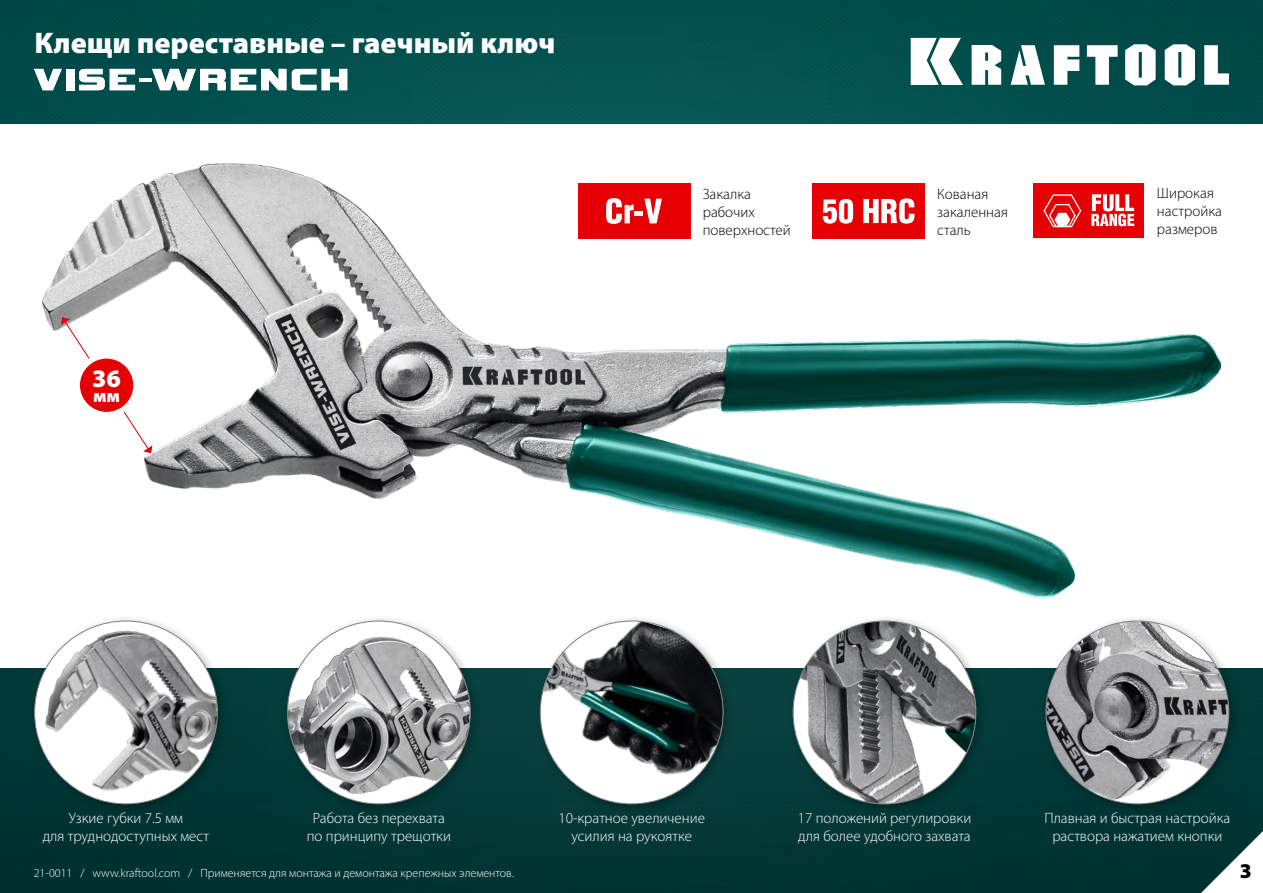
<style>
.page{position:relative;width:1263px;height:893px;background:#fff}
.page>*{position:absolute;margin:0;border:0;box-sizing:border-box;transform-origin:0 0}
.t1{font:900 29.85px "Myriad Pro";color:#fff}
.t2{font:900 25.2px "Myriad Pro";color:#fff}
.t3{font:900 21px "Myriad Pro";color:#000}
.t4{font:900 18px "Myriad Pro";color:#fff}
.t5{font:300 15px/18px "Myriad Pro";color:#fff;text-align:center}
.t6{font:300 15px/18px "Myriad Pro";color:#000}
.t7{font:300 12px "Myriad Pro";color:#fff}
</style>
<div class="page">
<img style="left:43px;top:163px;width:1177px;height:435px">
<svg style="left:61px;top:317px;width:91px;height:136px"></svg>
<div style="left:0;top:668px;width:1263px;height:225px;background:#013534"></div>
<img style="left:0;top:0;width:1263px;height:123px">
<svg style="left:1011px;top:45px;width:34px;height:40px"></svg>
<svg style="left:1054px;top:45px;width:25px;height:40px"></svg>
<svg style="left:1087px;top:45px;width:30px;height:40px"></svg>
<svg style="left:1204px;top:45px;width:25px;height:40px"></svg>
<svg style="left:972px;top:45px;width:29px;height:40px"></svg>
<svg style="left:1125px;top:44px;width:30px;height:41px"></svg>
<svg style="left:1165px;top:44px;width:30px;height:41px"></svg>
<svg style="left:911px;top:38px;width:52px;height:47px"></svg>
<svg style="left:1201px;top:831px;width:62px;height:62px"></svg>
<svg style="left:34px;top:69px;width:28px;height:21px"></svg>
<div style="left:66px;top:69px;width:8px;height:21px;background:#fff"></div>
<svg style="left:79px;top:69px;width:56px;height:21px"></svg>
<hr style="left:139px;top:78px;width:12px;height:4px;background:#fff">
<svg style="left:152px;top:69px;width:134px;height:21px"></svg>
<svg style="left:292px;top:69px;width:24px;height:21px"></svg>
<svg style="left:322px;top:69px;width:25px;height:21px"></svg>
<div style="left:1033px;top:183px;width:111px;height:55px;background:#e60003"></div>
<svg style="left:1043px;top:194px;width:39px;height:34px"></svg>
<svg style="left:1091px;top:194px;width:43px;height:32px"></svg>
<div style="left:578px;top:183px;width:112px;height:56px;background:#e60003"></div>
<svg style="left:606px;top:198px;width:28px;height:26px"></svg>
<div style="left:634px;top:211px;width:9px;height:5px;background:#fff"></div>
<svg style="left:644px;top:199px;width:18px;height:24px"></svg>
<div style="left:813px;top:183px;width:112px;height:56px;background:#e60003"></div>
<svg style="left:823px;top:199px;width:30px;height:25px"></svg>
<svg style="left:863px;top:198px;width:51px;height:26px"></svg>
<div style="left:28px;top:614px;width:202px;height:202px;background:#000;opacity:.3"></div>
<div style="left:35px;top:621px;width:182px;height:183px;background:#fff;border-radius:50%"></div>
<img style="left:43px;top:621px;width:174px;height:175px">
<div style="left:534px;top:614px;width:201px;height:202px;background:#000;opacity:.3"></div>
<div style="left:540px;top:621px;width:183px;height:183px;background:#fff;border-radius:50%"></div>
<img style="left:540px;top:621px;width:183px;height:161px">
<div style="left:281px;top:614px;width:201px;height:202px;background:#000;opacity:.3"></div>
<img style="left:288px;top:621px;width:182px;height:183px;border-radius:91px">
<div style="left:1039px;top:614px;width:202px;height:202px;background:#000;opacity:.3"></div>
<img style="left:1046px;top:621px;width:182px;height:183px;border-radius:91px">
<div style="left:787px;top:614px;width:201px;height:202px;background:#000;opacity:.3"></div>
<img style="left:793px;top:621px;width:183px;height:183px;border-radius:91px">
<div style="left:77px;top:356px;width:59px;height:59px;background:#e60003;border-radius:50%"></div>
<div style="left:75px;top:353px;width:64px;height:64px;border:5px solid #fff;border-radius:50%"></div>
<h1 class="t1" style="left:34px;top:23px;width:522px">Клещи переставные – гаечный ключ</h1>
<h2 class="t2" style="left:92px;top:361px;width:30px">36</h2>
<p class="t4" style="left:93px;top:383px;width:29px">мм</p>
<p class="t6" style="left:703px;top:184px;width:90px">Закалка рабочих поверхностей</p>
<p class="t6" style="left:937px;top:184px;width:72px">Кованая закаленная сталь</p>
<p class="t6" style="left:1157px;top:184px;width:67px">Широкая настройка размеров</p>
<p class="t5" style="left:43px;top:809px;width:168px">Узкие губки 7.5 мм<br>для труднодоступных мест</p>
<p class="t5" style="left:307px;top:809px;width:146px">Работа без перехвата по принципу трещотки</p>
<p class="t5" style="left:558px;top:809px;width:148px">10-кратное увеличение усилия на рукоятке</p>
<p class="t5" style="left:798px;top:809px;width:175px;text-align:left">17 положений регулировки для более удобного захвата</p>
<p class="t5" style="left:1044px;top:809px;width:188px">Плавная и быстрая настройка раствора нажатием кнопки</p>
<p class="t7" style="left:34px;top:865px;width:482px">21-0011 / www.kraftool.com / Применяется для монтажа и демонтажа крепежных элементов.</p>
<h3 class="t3" style="left:1240px;top:856px;width:14px">3</h3>
</div>
